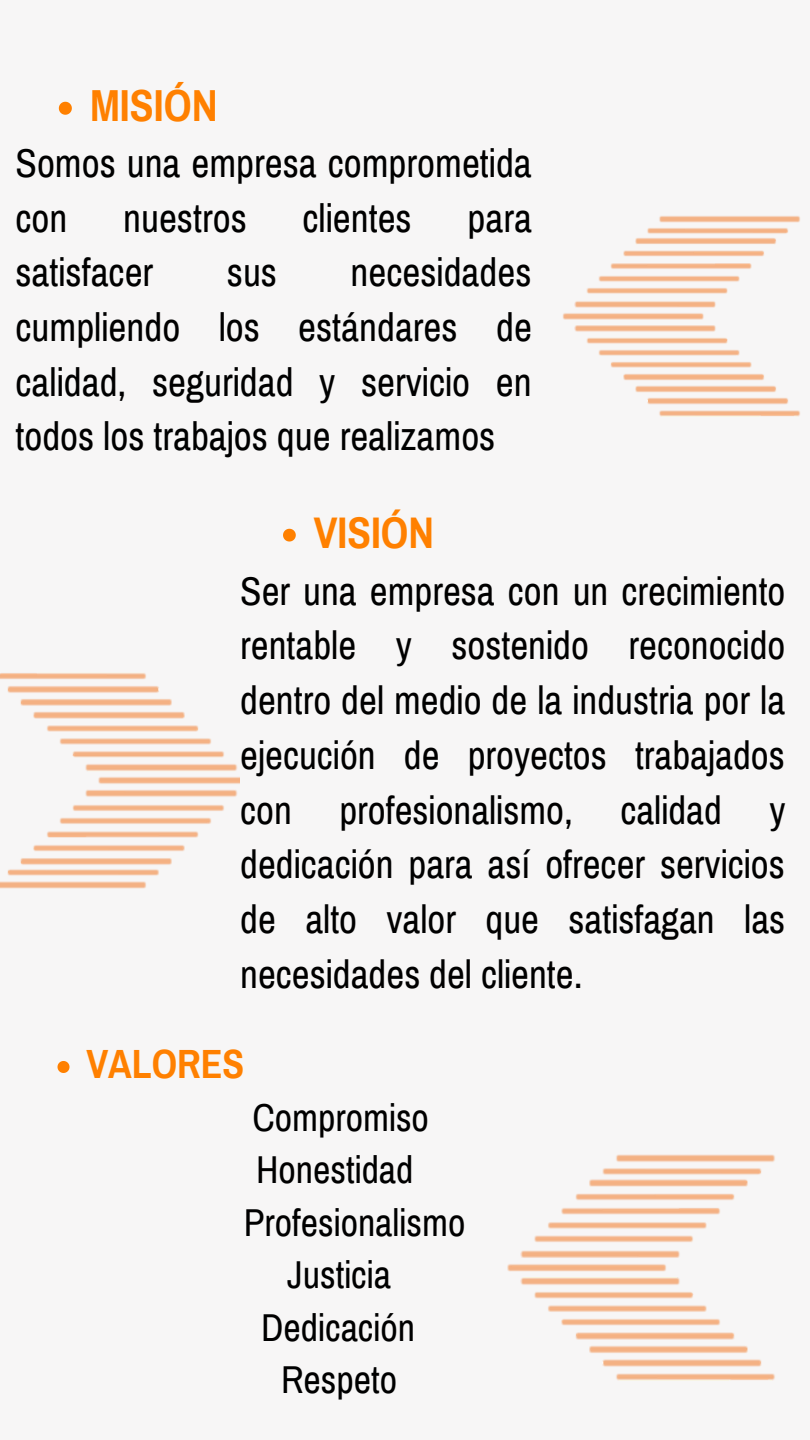
<style>
.page{position:relative;width:810px;height:1440px;background:#f7f6f6}
.page>*{position:absolute;margin:0;border:0;box-sizing:border-box;transform-origin:0 0}
.t1{font:700 43.8px "Archivo Narrow";color:#ff8000}
.t2{font:700 43.3px "Archivo Narrow";color:#ff8000}
.t3{font:700 39.9px "Archivo Narrow";color:#ff8000}
.t4{font:39.3px/54.6px "Archivo Narrow";color:#000}
.t5{font:39.1px/54.8px "Archivo Narrow";color:#000;text-align:justify}
.t6{font:38px "Archivo Narrow";color:#000}
</style>
<div class="page">
<svg style="left:58px;top:1061px;width:12px;height:12px"></svg>
<svg style="left:283px;top:529px;width:13px;height:13px"></svg>
<img style="left:562px;top:216px;width:238px;height:201px">
<img style="left:507px;top:1154px;width:268px;height:227px">
<img style="left:0;top:673px;width:240px;height:216px">
<svg style="left:59px;top:102px;width:13px;height:13px"></svg>
<p class="t1" style="left:90px;top:82px;width:129px">MISIÓN</p>
<p class="t4" style="left:16px;top:137px;width:518px">Somos una empresa comprometida con</p>
<p class="t4" style="left:123px;top:191px;width:125px">nuestros</p>
<p class="t4" style="left:303px;top:191px;width:111px">clientes</p>
<p class="t4" style="left:468px;top:191px;width:66px">para</p>
<p class="t4" style="left:16px;top:246px;width:139px">satisfacer</p>
<p class="t4" style="left:227px;top:246px;width:52px">sus</p>
<p class="t4" style="left:16px;top:246px;width:518px;text-align:justify;text-indent:335px">necesidades cumpliendo los estándares de calidad, seguridad y servicio en todos los trabajos que realizamos</p>
<p class="t2" style="left:314px;top:510px;width:122px">VISIÓN</p>
<p class="t5" style="left:240px;top:564px;width:547px">Ser una empresa con un crecimiento rentable y sostenido reconocido dentro del medio de la industria por la ejecución de proyectos trabajados con profesionalismo, calidad y dedicación para así ofrecer servicios de alto valor que satisfagan las necesidades del cliente.</p>
<p class="t3" style="left:86px;top:1043px;width:160px">VALORES</p>
<p class="t6" style="left:252px;top:1097px;width:178px">Compromiso</p>
<p class="t6" style="left:256px;top:1150px;width:159px">Honestidad</p>
<p class="t6" style="left:244px;top:1202px;width:223px">Profesionalismo</p>
<p class="t6" style="left:287px;top:1255px;width:105px">Justicia</p>
<p class="t6" style="left:261px;top:1307px;width:156px">Dedicación</p>
<p class="t6" style="left:281px;top:1360px;width:118px">Respeto</p>
</div>
